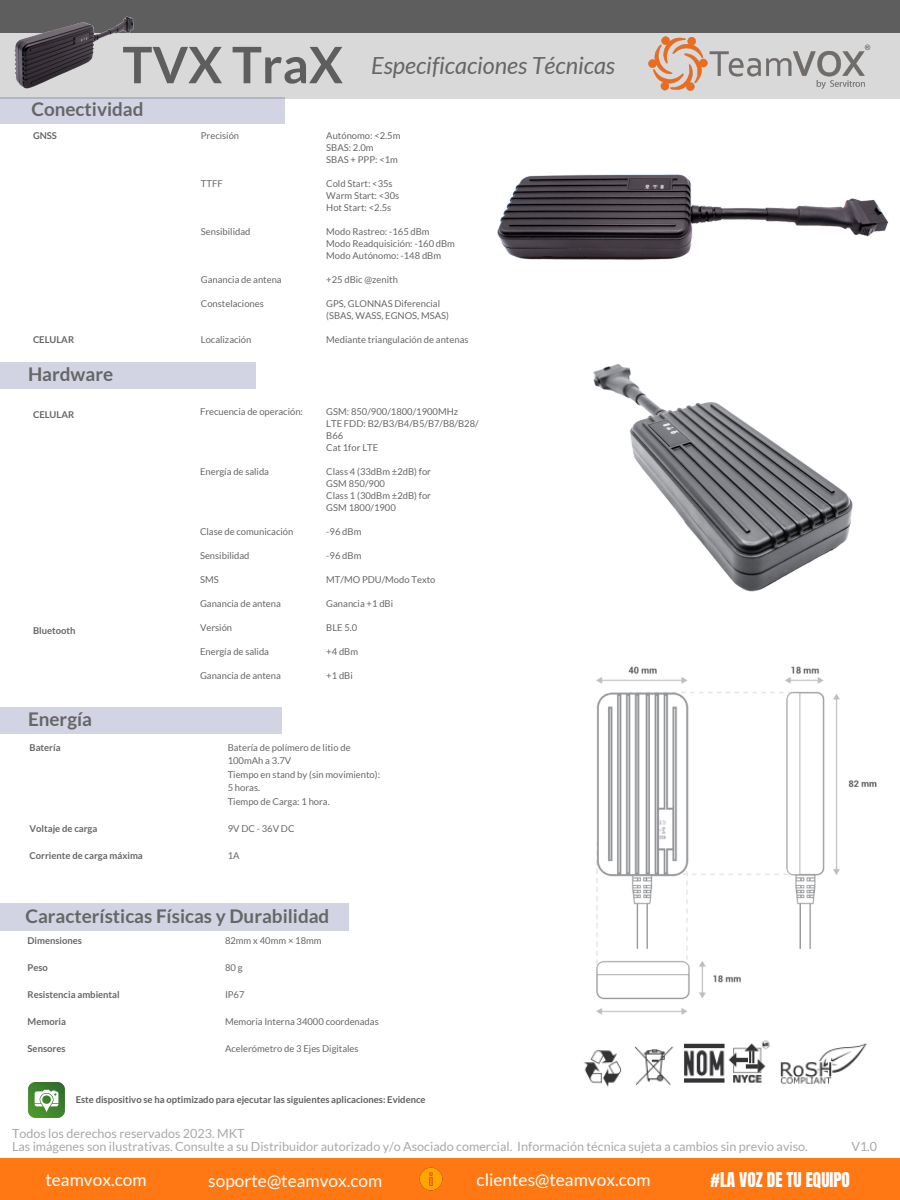
<style>
.page{position:relative;width:900px;height:1200px;background:#fff}
.page>*{position:absolute;margin:0;border:0;box-sizing:border-box;transform-origin:0 0}
.t1{font:700 50.3px "Lato";color:#5e5e5e}
.t2{font:italic 23.6px "Lato";color:#666}
.t3{font:700 18.9px "Lato";color:#666}
.t4{font:17.3px "Lato";color:#fff}
.t5{font:17.3px "Anton";color:#fff}
.t6{font:12.6px "Lato";color:#a8a8a8}
.t7{font:9.4px "Lato";color:#666}
.t8{font:700 9.4px "Lato";color:#666}
.t9{font:700 9.4px "Lato";color:#5e5e5e}
</style>
<div class="page">
<div style="left:0;top:32px;width:900px;height:66px;background:#d9d9d9"></div>
<div style="left:0;top:0;width:900px;height:33px;background:#5e5e5e"></div>
<div style="left:0;top:1158px;width:900px;height:42px;background:#ff7813"></div>
<img style="left:419px;top:1167px;width:24px;height:24px">
<img style="left:29px;top:1082px;width:35px;height:35px">
<div style="left:0;top:98px;width:285px;height:26px;background:#d2d4e4"></div>
<div style="left:0;top:362px;width:256px;height:27px;background:#d2d4e4"></div>
<div style="left:0;top:707px;width:282px;height:26px;background:#d2d4e4"></div>
<div style="left:0;top:904px;width:349px;height:26px;background:#d2d4e4"></div>
<img style="left:638px;top:36px;width:240px;height:63px">
<img style="left:596px;top:666px;width:281px;height:349px">
<img style="left:584px;top:1040px;width:283px;height:47px">
<img style="left:497px;top:174px;width:392px;height:86px">
<img style="left:593px;top:364px;width:260px;height:228px">
<img style="left:14px;top:16px;width:120px;height:73px">
<p class="t1" style="left:122px;top:34px;width:222px">TVX TraX</p>
<p class="t2" style="left:371px;top:50px;width:245px">Especificaciones Técnicas</p>
<p class="t3" style="left:32px;top:98px;width:114px">Conectividad</p>
<p class="t8" style="left:33px;top:130px;width:26px">GNSS</p>
<p class="t8" style="left:33px;top:334px;width:43px">CELULAR</p>
<p class="t3" style="left:28px;top:363px;width:87px">Hardware</p>
<p class="t8" style="left:33px;top:409px;width:43px">CELULAR</p>
<p class="t8" style="left:33px;top:625px;width:44px">Bluetooth</p>
<p class="t3" style="left:28px;top:708px;width:66px">Energía</p>
<p class="t8" style="left:30px;top:742px;width:33px">Batería</p>
<p class="t8" style="left:30px;top:823px;width:69px">Voltaje de carga</p>
<p class="t8" style="left:30px;top:850px;width:115px">Corriente de carga máxima</p>
<p class="t7" style="left:201px;top:130px;width:40px">Precisión</p>
<p class="t7" style="left:201px;top:178px;width:23px">TTFF</p>
<p class="t7" style="left:201px;top:226px;width:51px">Sensibilidad</p>
<p class="t7" style="left:201px;top:274px;width:82px">Ganancia de antena</p>
<p class="t7" style="left:201px;top:298px;width:64px">Constelaciones</p>
<p class="t7" style="left:201px;top:334px;width:52px">Localización</p>
<p class="t7" style="left:326px;top:130px;width:76px">Autónomo: &lt;2.5m</p>
<p class="t7" style="left:326px;top:142px;width:49px">SBAS: 2.0m</p>
<p class="t7" style="left:326px;top:154px;width:73px">SBAS + PPP: &lt;1m</p>
<p class="t7" style="left:326px;top:178px;width:68px">Cold Start: &lt;35s</p>
<p class="t7" style="left:326px;top:190px;width:75px">Warm Start: &lt;30s</p>
<p class="t7" style="left:326px;top:202px;width:66px">Hot Start: &lt;2.5s</p>
<p class="t7" style="left:326px;top:226px;width:105px">Modo Rastreo: -165 dBm</p>
<p class="t7" style="left:326px;top:238px;width:130px">Modo Readquisición: -160 dBm</p>
<p class="t7" style="left:326px;top:250px;width:116px">Modo Autónomo: -148 dBm</p>
<p class="t7" style="left:326px;top:274px;width:73px">+25 dBic @zenith</p>
<p class="t7" style="left:326px;top:298px;width:115px">GPS, GLONNAS Diferencial</p>
<p class="t7" style="left:326px;top:310px;width:124px">(SBAS, WASS, EGNOS, MSAS)</p>
<p class="t7" style="left:326px;top:334px;width:144px">Mediante triangulación de antenas</p>
<p class="t7" style="left:200px;top:405px;width:104px">Frecuencia de operación:</p>
<p class="t7" style="left:200px;top:465px;width:71px">Energía de salida</p>
<p class="t7" style="left:200px;top:525px;width:95px">Clase de comunicación</p>
<p class="t7" style="left:200px;top:549px;width:51px">Sensibilidad</p>
<p class="t7" style="left:200px;top:573px;width:20px">SMS</p>
<p class="t7" style="left:200px;top:597px;width:82px">Ganancia de antena</p>
<p class="t7" style="left:200px;top:621px;width:34px">Versión</p>
<p class="t7" style="left:200px;top:645px;width:71px">Energía de salida</p>
<p class="t7" style="left:200px;top:669px;width:82px">Ganancia de antena</p>
<p class="t7" style="left:326px;top:405px;width:133px">GSM: 850/900/1800/1900MHz</p>
<p class="t7" style="left:326px;top:417px;width:154px">LTE FDD: B2/B3/B4/B5/B7/B8/B28/</p>
<p class="t7" style="left:326px;top:429px;width:19px">B66</p>
<p class="t7" style="left:326px;top:441px;width:53px">Cat 1for LTE</p>
<p class="t7" style="left:326px;top:465px;width:106px">Class 4 (33dBm ±2dB) for</p>
<p class="t7" style="left:326px;top:477px;width:60px">GSM 850/900</p>
<p class="t7" style="left:326px;top:489px;width:106px">Class 1 (30dBm ±2dB) for</p>
<p class="t7" style="left:326px;top:501px;width:71px">GSM 1800/1900</p>
<p class="t7" style="left:326px;top:525px;width:37px">-96 dBm</p>
<p class="t7" style="left:326px;top:549px;width:37px">-96 dBm</p>
<p class="t7" style="left:326px;top:573px;width:111px">MT/MO PDU/Modo Texto</p>
<p class="t7" style="left:326px;top:597px;width:68px">Ganancia +1 dBi</p>
<p class="t7" style="left:326px;top:621px;width:33px">BLE 5.0</p>
<p class="t7" style="left:326px;top:645px;width:33px">+4 dBm</p>
<p class="t7" style="left:326px;top:669px;width:28px">+1 dBi</p>
<p class="t7" style="left:228px;top:742px;width:124px">Batería de polímero de litio de</p>
<p class="t7" style="left:228px;top:755px;width:65px">100mAh a 3.7V</p>
<p class="t7" style="left:228px;top:769px;width:154px">Tiempo en stand by (sin movimiento):</p>
<p class="t7" style="left:228px;top:782px;width:34px">5 horas.</p>
<p class="t7" style="left:228px;top:796px;width:104px">Tiempo de Carga: 1 hora.</p>
<p class="t7" style="left:228px;top:823px;width:68px">9V DC - 36V DC</p>
<p class="t7" style="left:228px;top:850px;width:13px">1A</p>
<p class="t3" style="left:25px;top:905px;width:305px">Características Físicas y Durabilidad</p>
<p class="t8" style="left:28px;top:935px;width:56px">Dimensiones</p>
<p class="t8" style="left:28px;top:962px;width:22px">Peso</p>
<p class="t8" style="left:28px;top:989px;width:94px">Resistencia ambiental</p>
<p class="t8" style="left:28px;top:1016px;width:40px">Memoria</p>
<p class="t8" style="left:28px;top:1043px;width:39px">Sensores</p>
<p class="t7" style="left:225px;top:935px;width:98px">82mm x 40mm × 18mm</p>
<p class="t7" style="left:225px;top:962px;width:19px">80g</p>
<p class="t7" style="left:225px;top:989px;width:21px">IP67</p>
<p class="t7" style="left:225px;top:1016px;width:155px">Memoria Interna 34000 coordenadas</p>
<p class="t7" style="left:225px;top:1043px;width:135px">Acelerómetro de 3 Ejes Digitales</p>
<p class="t9" style="left:76px;top:1094px;width:351px">Este dispositivo se ha optimizado para ejecutar las siguientes aplicaciones: Evidence</p>
<p class="t6" style="left:12px;top:1125px;width:234px">Todos los derechos reservados 2023. MKT</p>
<p class="t6" style="left:12px;top:1139px;width:797px">Las imágenes son ilustrativas. Consulte a su Distribuidor autorizado y/o Asociado comercial. Información técnica sujeta a cambios sin previo aviso.</p>
<p class="t6" style="left:851px;top:1139px;width:27px">V1.0</p>
<p class="t4" style="left:45px;top:1169px;width:103px">teamvox.com</p>
<p class="t4" style="left:208px;top:1170px;width:176px">soporte@teamvox.com</p>
<p class="t4" style="left:477px;top:1169px;width:175px">clientes@teamvox.com</p>
<p class="t5" style="left:711px;top:1167px;width:141px">#LA VOZ DE TU EQUIPO</p>
</div>
